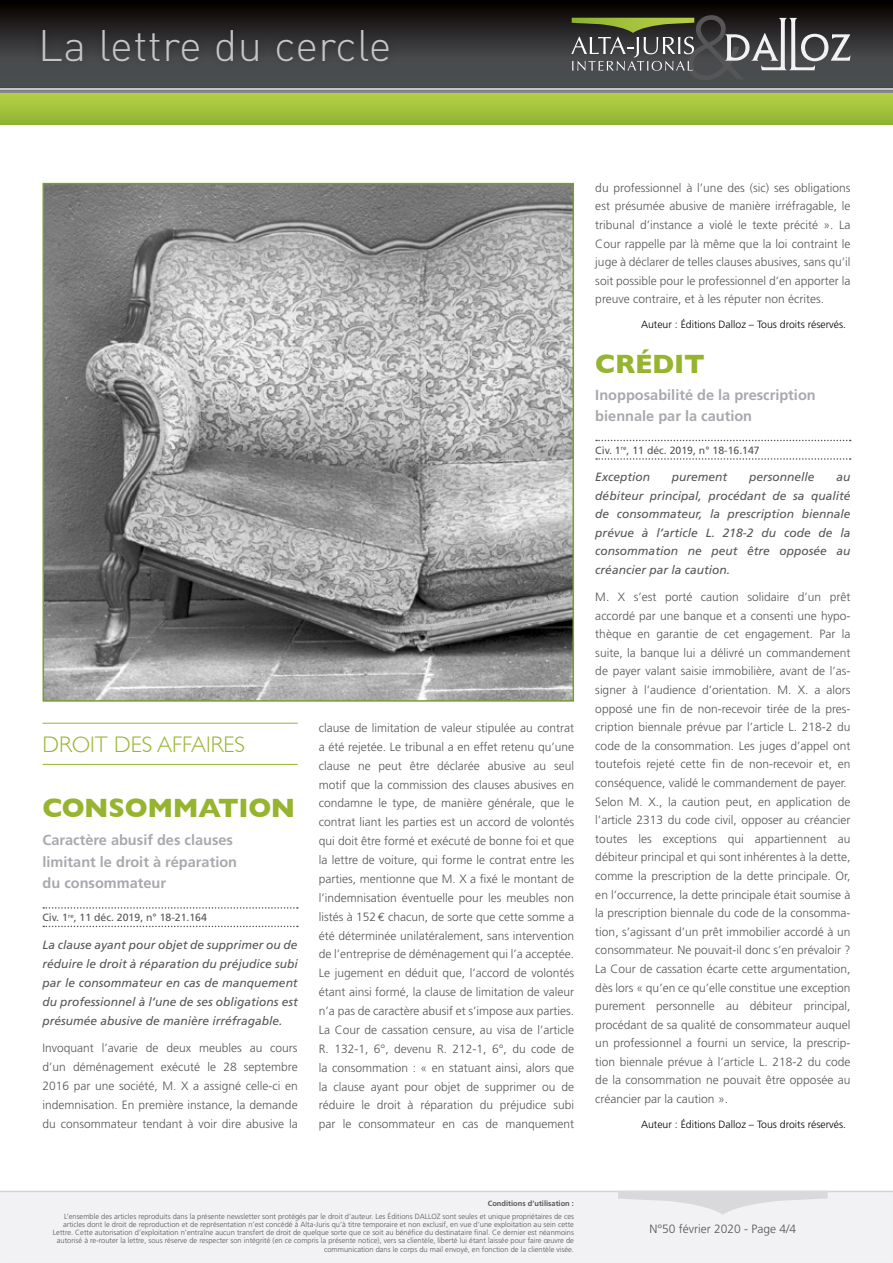
<style>
.page{position:relative;width:893px;height:1263px;background:#fff}
.page>*{position:absolute;margin:0;border:0;box-sizing:border-box;transform-origin:0 0}
.t1{font:300 95.85px "Gill Sans";color:#565658}
.t2{font:300 43.5px "DIN";letter-spacing:.01em;color:#c5c5c8}
.t3{font:700 27px "Gill Sans";letter-spacing:-.01em;color:#96b42f}
.t4{font:300 22.5px "Gill Sans";color:#96b42f}
.t5{font:700 14.55px/21.5px "Frutiger";color:#a8a9ae}
.t6{font:300 12px/18.6px "Frutiger";color:#565658;text-align:justify}
.t7{font:italic 12px/18.6px "Frutiger";color:#565658;text-align:justify}
.t8{font:300 10.5px "Frutiger";color:#000}
.t9{font:10.5px "Frutiger";color:#565658}
.t10{font:300 7.5px/8.2px "Frutiger";color:#565658;text-align:right}
.t11{font:700 7.5px "Frutiger";color:#565658}
.s1{font-family:"Euro Mono";font-weight:400}
</style>
<div class="page">
<div style="left:0;top:1190px;width:893px;height:73px;background:#f2f1f3"></div>
<hr style="left:43px;top:723px;width:255px;height:1px;background:#96b42f">
<hr style="left:43px;top:764px;width:255px;height:1px;background:#96b42f">
<svg style="left:43px;top:907px;width:255px;height:2px"></svg>
<svg style="left:43px;top:926px;width:255px;height:1px"></svg>
<svg style="left:596px;top:440px;width:255px;height:1px"></svg>
<svg style="left:596px;top:458px;width:255px;height:2px"></svg>
<img style="left:46px;top:186px;width:525px;height:513px">
<div style="left:43px;top:183px;width:531px;height:519px;border:2px solid #76a02d"></div>
<svg style="left:0;top:0;width:893px;height:87px"></svg>
<div style="left:35px;top:23px;width:361px;height:47px;background:#000;opacity:.2"></div>
<svg style="left:0;top:93px;width:893px;height:31px"></svg>
<hr style="left:0;top:87px;width:893px;height:2px;background:#47453e">
<hr style="left:0;top:89px;width:893px;height:2px;background:#c3c4c7">
<hr style="left:0;top:90px;width:893px;height:2px;background:#7d7a7a">
<hr style="left:0;top:91px;width:893px;height:2px;background:#88878a">
<svg style="left:571px;top:18px;width:123px;height:53px"></svg>
<svg style="left:725px;top:18px;width:126px;height:52px"></svg>
<svg style="left:618px;top:1191px;width:210px;height:24px"></svg>
<div style="left:43px;top:1200px;width:531px;height:51px;background:#f2f1f3"></div>
<h2 class="t2" style="left:38px;top:19px;width:355px">La lettre du cercle</h2>
<h1 class="t1" style="left:685px;top:-28px;width:60px">&amp;</h1>
<h3 class="t4" style="left:43px;top:727px;width:204px">DROIT DES AFFAIRES</h3>
<h3 class="t3" style="left:43px;top:787px;width:254px">CONSOMMATION</h3>
<p class="t5" style="left:43px;top:829px;width:196px">Caractère abusif des clauses limitant le droit à réparation du consommateur</p>
<p class="t9" style="left:43px;top:911px;width:166px">Civ. 1<sup>re</sup>, 11 déc. 2019, n° 18-21.164</p>
<p class="t7" style="left:43px;top:935px;width:257px;line-height:19px">La clause ayant pour objet de supprimer ou de réduire le droit à réparation du préjudice subi par le consommateur en cas de manquement du professionnel à l’une de ses obligations est présumée abusive de manière irréfragable.</p>
<p class="t6" style="left:43px;top:1039px;width:257px;line-height:19px">Invoquant l’avarie de deux meubles au cours d’un déménagement exécuté le 28 septembre 2016 par une société, M. X a assigné celle-ci en indemnisation. En première instance, la demande du consommateur tendant à voir dire abusive la</p>
<p class="t6" style="left:319px;top:718px;width:257px">clause de limitation de valeur stipulée au contrat a été rejetée. Le tribunal a en effet retenu qu’une clause ne peut être déclarée abusive au seul motif que la commission des clauses abusives en condamne le type, de manière générale, que le contrat liant les parties est un accord de volontés qui doit être formé et exécuté de bonne foi et que la lettre de voiture, qui forme le contrat entre les parties, mentionne que M. X a fixé le montant de l’indemnisation éventuelle pour les meubles non listés à 152<span class="s1">€</span> chacun, de sorte que cette somme a été déterminée unilatéralement, sans intervention de l’entreprise de déménagement qui l’a acceptée.<br>Le jugement en déduit que, l’accord de volontés étant ainsi formé, la clause de limitation de valeur n’a pas de caractère abusif et s’impose aux parties.<br>La Cour de cassation censure, au visa de l’article R. 132-1, 6°, devenu R. 212-1, 6°, du code de la consommation : « en statuant ainsi, alors que la clause ayant pour objet de supprimer ou de réduire le droit à réparation du préjudice subi par le consommateur en cas de manquement</p>
<p class="t6" style="left:595px;top:179px;width:257px">du professionnel à l’une des (sic) ses obligations est présumée abusive de manière irréfragable, le tribunal d’instance a violé le texte précité ». La Cour rappelle par là même que la loi contraint le juge à déclarer de telles clauses abusives, sans qu’il soit possible pour le professionnel d’en apporter la preuve contraire, et à les réputer non écrites.</p>
<p class="t8" style="left:641px;top:318px;width:207px">Auteur : Éditions Dalloz – Tous droits réservés.</p>
<h3 class="t3" style="left:595px;top:342px;width:111px">CRÉDIT</h3>
<p class="t5" style="left:595px;top:384px;width:222px;line-height:21px">Inopposabilité de la prescription biennale par la caution</p>
<p class="t9" style="left:595px;top:444px;width:166px">Civ. 1<sup>re</sup>, 11 déc. 2019, n° 18-16.147</p>
<p class="t7" style="left:595px;top:468px;width:56px">Exception</p>
<p class="t7" style="left:672px;top:468px;width:57px">purement</p>
<p class="t7" style="left:749px;top:468px;width:67px">personnelle</p>
<p class="t7" style="left:595px;top:468px;width:257px;text-indent:241px">au débiteur principal, procédant de sa qualité de consommateur, la prescription biennale prévue à l’article L. 218-2 du code de la consommation ne peut être opposée au créancier par la caution.</p>
<p class="t6" style="left:595px;top:588px;width:257px;text-align:left">M. X s’est porté caution solidaire d’un prêt accordé par une banque et a consenti une hypo&shy;thèque en garantie de cet engagement. Par la suite, la banque lui a délivré un commandement de payer valant saisie immobilière, avant de l’as&shy;signer à l’audience d’orientation. M. X. a alors opposé une fin de non-recevoir tirée de la pres&shy;cription biennale prévue par l’article L. 218-2 du code de la consommation. Les juges d’appel ont toutefois rejeté cette fin de non-recevoir et, en conséquence, validé le commandement de payer.<br>Selon M. X., la caution peut, en application de l’article 2313 du code civil, opposer au créancier toutes les exceptions qui appartiennent au débiteur principal et qui sont inhérentes à la dette, comme la prescription de la dette principale. Or, en l’occurrence, la dette principale était soumise à la prescription biennale du code de la consomma&shy;tion, s’agissant d’un prêt immobilier accordé à un consommateur. Ne pouvait-il donc s’en prévaloir ?<br>La Cour de cassation écarte cette argumentation, dès lors « qu’en ce qu’elle constitue une exception purement personnelle au débiteur principal, procédant de sa qualité de consommateur auquel un professionnel a fourni un service, la prescrip&shy;tion biennale prévue à l’article L. 218-2 du code de la consommation ne pouvait être opposée au créancier par la caution ».</p>
<p class="t8" style="left:641px;top:1118px;width:207px">Auteur : Éditions Dalloz – Tous droits réservés.</p>
<p class="t11" style="left:488px;top:1199px;width:88px">Conditions d’utilisation :</p>
<p class="t10" style="left:53px;top:1212px;width:523px">L’ensemble des articles reproduits dans la présente newsletter sont protégés par le droit d’auteur. Les Éditions DALLOZ sont seules et unique propriétaires de ces articles dont le droit de reproduction et de représentation n’est concédé à Alta-Juris qu’à titre temporaire et non exclusif, en vue d’une exploitation au sein cette Lettre. Cette autorisation d’exploitation n’entraîne aucun transfert de droit de quelque sorte que ce soit au bénéfice du destinataire final. Ce dernier est néanmoins autorisé à re-router la lettre, sous réserve de respecter son intégrité (en ce compris la présente notice), vers sa clientèle, liberté lui étant laissée pour faire œuvre de communication dans le corps du mail envoyé, en fonction de la clientèle visée.</p>
<p class="t6" style="left:649px;top:1219px;width:148px">N°50 février 2020 - Page 4/4</p>
</div>
